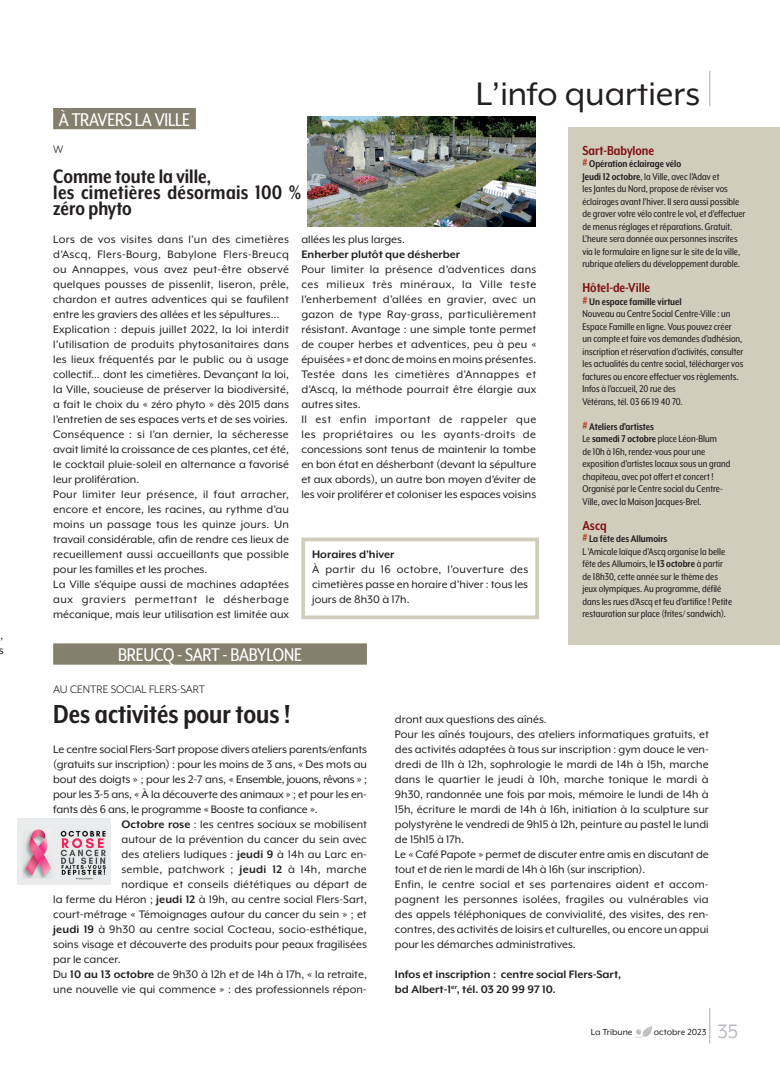
<style>
.page{position:relative;width:780px;height:1088px;background:#fff}
.page>*{position:absolute;margin:0;border:0;box-sizing:border-box;transform-origin:0 0}
.t1{font:37.5px "Mr Eaves XL Mod OT";color:#231f20}
.t2{font:700 30px "Mr Eaves XL Mod Nar OT";color:#231f20}
.t3{font:700 22.5px/16.2px "Mr Eaves XL Mod Nar OT";letter-spacing:.015em;color:#231f20}
.t4{font:22.5px "Mr Eaves XL Mod OT";color:#bcbdc0}
.t5{font:21.25px "Mr Eaves XL Mod Nar OT";letter-spacing:-.01em;color:#fff}
.t6{font:700 15px "Mr Eaves XL Mod Nar OT";color:#811215}
.t7{font:12.5px/15px "Mr Eaves XL Mod OT";letter-spacing:.005em;color:#231f20}
.t8{font:700 12.5px/15px "Mr Eaves XL Mod OT";color:#231f20}
.t9{font:12.5px "Mr Eaves XL Mod OT";letter-spacing:-.03em;color:#231f20}
.t10{font:12.5px "Mr Eaves XL Mod OT";letter-spacing:.025em;color:#231f20}
.t11{font:12.5px "Mr Eaves XL Mod OT";color:#231f20}
.t12{font:11.25px/12.5px "Mr Eaves XL Mod Nar OT";color:#231f20}
.t13{font:10px "Mr Eaves XL Mod OT";color:#231f20}
.s1{font-weight:800;font-size:13.75px;color:#b73d20}
.s2{font-weight:700}
</style>
<div class="page">
<hr style="left:709px;top:1008px;width:1px;height:35px;background:#bcbdc0">
<hr style="left:709px;top:71px;width:1px;height:35px;background:#bcbdc0">
<img style="left:635px;top:1026px;width:18px;height:12px">
<div style="left:53px;top:643px;width:314px;height:22px;background:#84806d"></div>
<img style="left:18px;top:818px;width:93px;height:67px">
<div style="left:568px;top:128px;width:212px;height:517px;background:#d0cdbd"></div>
<div style="left:53px;top:108px;width:143px;height:21px;background:#84806d"></div>
<div style="left:301px;top:538px;width:238px;height:81px;border:4px solid #d0cdbd"></div>
<img style="left:308px;top:117px;width:227px;height:110px">
<p class="t7" style="left:-1px;top:628px;width:6px">, s</p>
<h3 class="t5" style="left:59px;top:108px;width:133px">À TRAVERS LA VILLE</h3>
<h1 class="t1" style="left:475px;top:74px;width:226px">L’info quartiers</h1>
<p class="t11" style="left:53px;top:142px;width:12px">W</p>
<h3 class="t3" style="left:53px;top:168px;width:250px">Comme toute la ville,<br>les cimetières désormais 100 % zéro phyto</h3>
<p class="t7" style="left:53px;top:231px;width:237px">Lors de vos visites dans l’un des cimetières d’Ascq, Flers-Bourg, Babylone Flers-Breucq ou Annappes, vous avez peut-être observé quelques pousses de pissenlit, liseron, prêle, chardon et autres adventices qui se faufilent entre les graviers des allées et les sépultures… Explication : depuis juillet 2022, la loi interdit l’utilisation de produits phytosanitaires dans les lieux fréquentés par le public ou à usage collectif… dont les cimetières. Devançant la loi, la Ville, soucieuse de préserver la biodiversité, a fait le choix du « zéro phyto » dès 2015 dans l’entretien de ses espaces verts et de ses voiries.<br>Conséquence : si l’an dernier, la sécheresse avait limité la croissance de ces plantes, cet été, le cocktail pluie-soleil en alternance a favorisé leur prolifération.<br>Pour limiter leur présence, il faut arracher, encore et encore, les racines, au rythme d’au moins un passage tous les quinze jours. Un travail considérable, afin de rendre ces lieux de recueillement aussi accueillants que possible pour les familles et les proches.<br>La Ville s’équipe aussi de machines adaptées aux graviers permettant le désherbage mécanique, mais leur utilisation est limitée aux</p>
<p class="t7" style="left:301px;top:231px;width:105px">allées les plus larges.</p>
<p class="t8" style="left:301px;top:246px;width:160px">Enherber plutôt que désherber</p>
<p class="t7" style="left:301px;top:261px;width:236px">Pour limiter la présence d’adventices dans ces milieux très minéraux, la Ville teste l’enherbement d’allées en gravier, avec un gazon de type Ray-grass, particulièrement résistant. Avantage : une simple tonte permet de couper herbes et adventices, peu à peu « épuisées » et donc de moins en moins présentes.<br>Testée dans les cimetières d’Annappes et d’Ascq, la méthode pourrait être élargie aux autres sites.<br>Il est enfin important de rappeler que les propriétaires ou les ayants-droits de concessions sont tenus de maintenir la tombe en bon état en désherbant (devant la sépulture et aux abords), un autre bon moyen d’éviter de les voir proliférer et coloniser les espaces voisins</p>
<p class="t8" style="left:312px;top:546px;width:84px">Horaires d’hiver</p>
<p class="t7" style="left:312px;top:561px;width:218px;text-align:justify">À partir du 16 octobre, l’ouverture des cimetières passe en horaire d’hiver : tous les jours de 8h30 à 17h.</p>
<p class="t6" style="left:582px;top:142px;width:73px">Sart-Babylone</p>
<p class="t12" style="left:582px;top:157px;width:165px"><span class="s1">#</span> <span class="s2">Opération éclairage vélo<br>Jeudi 12 octobre</span>, la Ville, avec l’Adav et<br>les Jantes du Nord, propose de réviser vos éclairages avant l’hiver. Il sera aussi possible de graver votre vélo contre le vol, et d’effectuer de menus réglages et réparations. Gratuit.<br>L’heure sera donnée aux personnes inscrites via le formulaire en ligne sur le site de la ville, rubrique ateliers du développement durable.</p>
<p class="t6" style="left:582px;top:280px;width:69px">Hôtel-de-Ville</p>
<p class="t12" style="left:582px;top:295px;width:162px"><span class="s1">#</span> <span class="s2">Un espace famille virtuel<br></span>Nouveau au Centre Social Centre-Ville : un Espace Famille en ligne. Vous pouvez créer un compte et faire vos demandes d’adhésion, inscription et réservation d’activités, consulter les actualités du centre social, télécharger vos factures ou encore effectuer vos règlements.<br>Infos à l’accueil, 20 rue des<br>Vétérans, tél. 03 66 19 40 70.</p>
<p class="t12" style="left:582px;top:420px;width:150px"><span class="s1">#</span> <span class="s2">Ateliers d’artistes<br></span>Le <span class="s2">samedi 7 octobre</span> place Léon-Blum<br>de 10h à 16h, rendez-vous pour une exposition d’artistes locaux sous un grand chapiteau, avec pot offert et concert !<br>Organisé par le Centre social du Centre-Ville, avec la Maison Jacques-Brel.</p>
<p class="t6" style="left:582px;top:517px;width:26px">Ascq</p>
<p class="t12" style="left:582px;top:532px;width:151px"><span class="s1">#</span><span class="s2">La fête des Allumoirs<br></span>L ’Amicale laïque d’Ascq organise la belle fête des Allumoirs, le <span class="s2">13 octobre</span> à partir de 18h30, cette année sur le thème des jeux olympiques. Au programme, défilé dans les rues d’Ascq et feu d’artifice ! Petite restauration sur place (frites/ sandwich).</p>
<h3 class="t5" style="left:118px;top:643px;width:185px">BREUCQ - SART - BABYLONE</h3>
<p class="t11" style="left:53px;top:682px;width:153px">AU CENTRE SOCIAL FLERS-SART</p>
<h2 class="t2" style="left:53px;top:698px;width:239px">Des activités pour tous !</h2>
<p class="t7" style="left:53px;top:741px;width:315px">Le centre social Flers-Sart propose divers ateliers parents/enfants</p>
<p class="t7" style="left:53px;top:756px;width:315px">(gratuits sur inscription) : pour les moins de 3 ans, « Des mots au</p>
<p class="t9" style="left:53px;top:772px;width:315px">bout des doigts » ; pour les 2-7 ans, « Ensemble, jouons, rêvons » ;</p>
<p class="t7" style="left:53px;top:786px;width:315px">pour les 3-5 ans, « À la découverte des animaux » ; et pour les en-</p>
<p class="t7" style="left:53px;top:801px;width:266px">fants dès 6 ans, le programme « Booste ta confiance ».</p>
<p class="t7" style="left:121px;top:816px;width:247px"><span class="s2">Octobre rose</span> : les centres sociaux se mobilisent</p>
<p class="t7" style="left:121px;top:831px;width:247px">autour de la prévention du cancer du sein avec</p>
<p class="t7" style="left:121px;top:846px;width:247px">des ateliers ludiques : <span class="s2">jeudi 9</span> à 14h au Larc en-</p>
<p class="t10" style="left:121px;top:862px;width:247px">semble, patchwork ; <span class="s2">jeudi 12</span> à 14h, marche</p>
<p class="t7" style="left:121px;top:876px;width:247px">nordique et conseils diététiques au départ de</p>
<p class="t7" style="left:53px;top:891px;width:315px">la ferme du Héron ; <span class="s2">jeudi 12</span> à 19h, au centre social Flers-Sart,</p>
<p class="t7" style="left:53px;top:906px;width:315px">court-métrage « Témoignages autour du cancer du sein » ; et</p>
<p class="t7" style="left:53px;top:921px;width:315px"><span class="s2">jeudi 19</span> à 9h30 au centre social Cocteau, socio-esthétique,</p>
<p class="t7" style="left:53px;top:936px;width:315px">soins visage et découverte des produits pour peaux fragilisées</p>
<p class="t7" style="left:53px;top:951px;width:69px">par le cancer.</p>
<p class="t7" style="left:53px;top:966px;width:315px">Du <span class="s2">10 au 13 octobre</span> de 9h30 à 12h et de 14h à 17h, « la retraite,</p>
<p class="t7" style="left:53px;top:981px;width:315px">une nouvelle vie qui commence » : des professionnels répon-</p>
<p class="t7" style="left:395px;top:711px;width:315px">dront aux questions des aînés.<br>Pour les aînés toujours, des ateliers informatiques gratuits, et des activités adaptées à tous sur inscription : gym douce le ven&shy;dredi de 11h à 12h, sophrologie le mardi de 14h à 15h, marche dans le quartier le jeudi à 10h, marche tonique le mardi à 9h30, randonnée une fois par mois, mémoire le lundi de 14h à 15h, écriture le mardi de 14h à 16h, initiation à la sculpture sur polystyrène le vendredi de 9h15 à 12h, peinture au pastel le lundi de 15h15 à 17h.<br>Le « Café Papote » permet de discuter entre amis en discutant de tout et de rien le mardi de 14h à 16h (sur inscription).<br>Enfin, le centre social et ses partenaires aident et accom&shy;pagnent les personnes isolées, fragiles ou vulnérables via des appels téléphoniques de convivialité, des visites, des ren&shy;contres, des activités de loisirs et culturelles, ou encore un appui pour les démarches administratives.</p>
<p class="t8" style="left:395px;top:966px;width:228px">Infos et inscription : centre social Flers-Sart, bd Albert-1<sup>er</sup>, tél. 03 20 99 97 10.</p>
<p class="t13" style="left:590px;top:1026px;width:43px">La Tribune</p>
<p class="t13" style="left:653px;top:1026px;width:54px">octobre 2023</p>
<h3 class="t4" style="left:717px;top:1019px;width:22px">35</h3>
</div>
